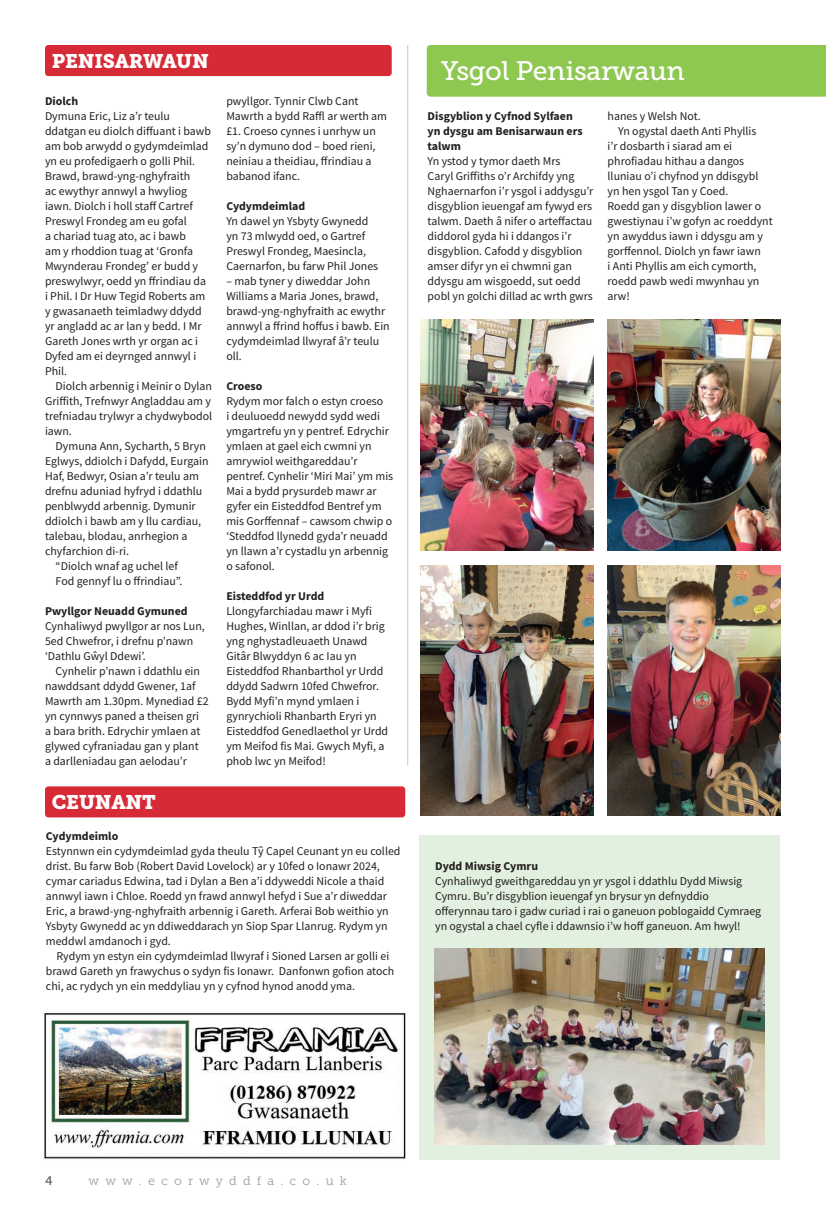
<style>
.page{position:relative;width:826px;height:1205px;background:#fff}
.page>*{position:absolute;margin:0;border:0;box-sizing:border-box;transform-origin:0 0}
.t1{font:26.62px "Museo Slab 500";letter-spacing:-.01em;color:#fff}
.t2{font:19.62px "Museo Slab 900";letter-spacing:-.01em;color:#fff}
.t3{font:12.5px "Museo Slab 300";color:#9d9fa2}
.t4{font:12.5px "Museo Slab 500";color:#57585a}
.t5{font:11.88px/15px "Source Sans Pro";color:#231f20}
.t6{font:700 11.88px/15px "Source Sans Pro";color:#231f20}
</style>
<div class="page">
<div style="left:419px;top:835px;width:361px;height:325px;background:#e1f0df"></div>
<div style="left:427px;top:45px;width:399px;height:52px;background:#8fc851"></div>
<div style="left:45px;top:45px;width:347px;height:31px;background:#d62a36;border-radius:3px"></div>
<img style="left:420px;top:320px;width:173px;height:231px">
<img style="left:607px;top:320px;width:174px;height:231px">
<img style="left:420px;top:565px;width:173px;height:251px">
<img style="left:607px;top:565px;width:173px;height:251px">
<img style="left:435px;top:949px;width:329px;height:195px">
<hr style="left:407px;top:45px;width:1px;height:720px;background:#d1d2d4">
<div style="left:45px;top:786px;width:360px;height:31px;background:#d62a36;border-radius:3px"></div>
<img style="left:43px;top:1012px;width:363px;height:148px">
<h2 class="t2" style="left:52px;top:50px;width:159px">PENISARWAUN</h2>
<p class="t6" style="left:45px;top:93px;width:35px">Diolch</p>
<p class="t5" style="left:45px;top:108px;width:167px">Dymuna Eric, Liz a’r teulu ddatgan eu diolch diffuant i bawb am bob arwydd o gydymdeimlad yn eu profedigaerh o golli Phil.<br>Brawd, brawd-yng-nghyfraith<br>ac ewythyr annwyl a hwyliog iawn. Diolch i holl staff Cartref<br>Preswyl Frondeg am eu gofal<br>a chariad tuag ato, ac i bawb<br>am y rhoddion tuag at ‘Gronfa<br>Mwynderau Frondeg’ er budd y preswylwyr, oedd yn ffrindiau da i Phil. I Dr Huw Tegid Roberts am y gwasanaeth teimladwy ddydd yr angladd ac ar lan y bedd. I Mr<br>Gareth Jones wrth yr organ ac i<br>Dyfed am ei deyrnged annwyl i<br>Phil.</p>
<p class="t5" style="left:45px;top:378px;width:169px;text-align:justify;text-indent:11px">Diolch arbennig i Meinir o Dylan Griffith, Trefnwyr Angladdau am y trefniadau trylwyr a chydwybodol iawn.</p>
<p class="t5" style="left:56px;top:438px;width:152px">Dymuna Ann, Sycharth, 5 Bryn</p>
<p class="t5" style="left:45px;top:453px;width:165px">Eglwys, ddiolch i Dafydd, Eurgain</p>
<p class="t5" style="left:45px;top:468px;width:155px">Haf, Bedwyr, Osian a’r teulu am</p>
<p class="t5" style="left:45px;top:483px;width:159px">drefnu aduniad hyfryd i ddathlu</p>
<p class="t5" style="left:45px;top:498px;width:152px">penblwydd arbennig. Dymunir</p>
<p class="t5" style="left:45px;top:513px;width:158px">ddiolch i bawb am y llu cardiau,</p>
<p class="t5" style="left:45px;top:528px;width:144px">talebau, blodau, anrhegion a</p>
<p class="t5" style="left:45px;top:543px;width:85px">chyfarchion di-ri.</p>
<p class="t5" style="left:56px;top:558px;width:124px">“Diolch wnaf ag uchel lef</p>
<p class="t5" style="left:56px;top:573px;width:128px">Fod gennyf lu o ffrindiau”.</p>
<p class="t6" style="left:45px;top:603px;width:144px">Pwyllgor Neuadd Gymuned</p>
<p class="t5" style="left:45px;top:618px;width:161px">Cynhaliwyd pwyllgor ar nos Lun,<br>5ed Chwefror, i drefnu p’nawn ‘Dathlu Gŵyl Ddewi’.</p>
<p class="t5" style="left:45px;top:663px;width:165px;text-indent:11px">Cynhelir p’nawn i ddathlu ein nawddsant ddydd Gwener, 1af<br>Mawrth am 1.30pm. Mynediad £2 yn cynnwys paned a theisen gri<br>a bara brith. Edrychir ymlaen at glywed cyfraniadau gan y plant<br>a darlleniadau gan aelodau’r</p>
<p class="t5" style="left:226px;top:93px;width:162px">pwyllgor. Tynnir Clwb Cant<br>Mawrth a bydd Raffl ar werth am £1. Croeso cynnes i unrhyw un sy’n dymuno dod – boed rieni, neiniau a theidiau, ffrindiau a babanod ifanc.</p>
<p class="t6" style="left:226px;top:198px;width:80px">Cydymdeimlad</p>
<p class="t5" style="left:226px;top:213px;width:153px">Yn dawel yn Ysbyty Gwynedd yn 73 mlwydd oed, o Gartref<br>Preswyl Frondeg, Maesincla,<br>Caernarfon, bu farw Phil Jones</p>
<p class="t5" style="left:226px;top:273px;width:165px">– mab tyner y diweddar John<br>Williams a Maria Jones, brawd, brawd-yng-nghyfraith ac ewythr annwyl a ffrind hoffus i bawb. Ein cydymdeimlad llwyraf â’r teulu oll.</p>
<p class="t6" style="left:226px;top:378px;width:38px">Croeso</p>
<p class="t5" style="left:226px;top:393px;width:168px">Rydym mor falch o estyn croeso<br>i deuluoedd newydd sydd wedi ymgartrefu yn y pentref. Edrychir ymlaen at gael eich cwmni yn amrywiol weithgareddau’r pentref. Cynhelir ‘Miri Mai’ ym mis<br>Mai a bydd prysurdeb mawr ar gyfer ein Eisteddfod Bentref ym mis Gorffennaf – cawsom chwip o ‘Steddfod llynedd gyda’r neuadd yn llawn a’r cystadlu yn arbennig o safonol.</p>
<p class="t6" style="left:226px;top:588px;width:100px">Eisteddfod yr Urdd</p>
<p class="t5" style="left:226px;top:603px;width:163px">Llongyfarchiadau mawr i Myfi<br>Hughes, Winllan, ar ddod i’r brig yng nghystadleuaeth Unawd<br>Gitâr Blwyddyn 6 ac Iau yn<br>Eisteddfod Rhanbarthol yr Urdd ddydd Sadwrn 10fed Chwefror.<br>Bydd Myfi’n mynd ymlaen i gynrychioli Rhanbarth Eryri yn<br>Eisteddfod Genedlaethol yr Urdd ym Meifod fis Mai. Gwych Myfi, a phob lwc yn Meifod!</p>
<h2 class="t2" style="left:52px;top:791px;width:106px">CEUNANT</h2>
<p class="t6" style="left:46px;top:828px;width:74px">Cydymdeimlo</p>
<p class="t5" style="left:46px;top:843px;width:356px">Estynnwn ein cydymdeimlad gyda theulu Tŷ Capel Ceunant yn eu colled drist. Bu farw Bob (Robert David Lovelock) ar y 10fed o Ionawr 2024, cymar cariadus Edwina, tad i Dylan a Ben a’i ddyweddi Nicole a thaid annwyl iawn i Chloe. Roedd yn frawd annwyl hefyd i Sue a’r diweddar Eric, a brawd-yng-nghyfraith arbennig i Gareth. Arferai Bob weithio yn Ysbyty Gwynedd ac yn ddiweddarach yn Siop Spar Llanrug. Rydym yn meddwl amdanoch i gyd.</p>
<p class="t5" style="left:46px;top:948px;width:350px;text-indent:11px">Rydym yn estyn ein cydymdeimlad llwyraf i Sioned Larsen ar golli ei brawd Gareth yn frawychus o sydyn fis Ionawr. Danfonwn gofion atoch chi, ac rydych yn ein meddyliau yn y cyfnod hynod anodd yma.</p>
<h1 class="t1" style="left:441px;top:56px;width:245px">Ysgol Penisarwaun</h1>
<p class="t6" style="left:427px;top:108px;width:156px">Disgyblion y Cyfnod Sylfaen yn dysgu am Benisarwaun ers talwm</p>
<p class="t5" style="left:427px;top:153px;width:167px">Yn ystod y tymor daeth Mrs<br>Caryl Griffiths o’r Archifdy yng<br>Nghaernarfon i’r ysgol i addysgu’r disgyblion ieuengaf am fywyd ers talwm. Daeth â nifer o arteffactau diddorol gyda hi i ddangos i’r disgyblion. Cafodd y disgyblion amser difyr yn ei chwmni gan ddysgu am wisgoedd, sut oedd pobl yn golchi dillad ac wrth gwrs</p>
<p class="t5" style="left:607px;top:108px;width:95px">hanes y Welsh Not.</p>
<p class="t5" style="left:618px;top:123px;width:140px">Yn ogystal daeth Anti Phyllis</p>
<p class="t5" style="left:607px;top:138px;width:126px">i’r dosbarth i siarad am ei</p>
<p class="t5" style="left:607px;top:153px;width:138px">phrofiadau hithau a dangos</p>
<p class="t5" style="left:607px;top:168px;width:152px">lluniau o’i chyfnod yn ddisgybl</p>
<p class="t5" style="left:607px;top:183px;width:122px">yn hen ysgol Tan y Coed.</p>
<p class="t5" style="left:607px;top:198px;width:155px">Roedd gan y disgyblion lawer o</p>
<p class="t5" style="left:607px;top:213px;width:167px">gwestiynau i’w gofyn ac roeddynt</p>
<p class="t5" style="left:607px;top:228px;width:157px">yn awyddus iawn i ddysgu am y</p>
<p class="t5" style="left:607px;top:243px;width:155px">gorffennol. Diolch yn fawr iawn</p>
<p class="t5" style="left:607px;top:258px;width:150px">i Anti Phyllis am eich cymorth,</p>
<p class="t5" style="left:607px;top:273px;width:153px">roedd pawb wedi mwynhau yn</p>
<p class="t5" style="left:607px;top:288px;width:24px">arw!</p>
<p class="t6" style="left:435px;top:858px;width:104px">Dydd Miwsig Cymru</p>
<p class="t5" style="left:435px;top:873px;width:327px">Cynhaliwyd gweithgareddau yn yr ysgol i ddathlu Dydd Miwsig Cymru. Bu’r disgyblion ieuengaf yn brysur yn defnyddio offerynnau taro i gadw curiad i rai o ganeuon poblogaidd Cymraeg yn ogystal a chael cyfle i ddawnsio i’w hoff ganeuon. Am hwyl!</p>
<p class="t4" style="left:45px;top:1174px;width:9px">4</p>
<p class="t3" style="left:89px;top:1174px;width:260px">w w w . e c o r w y d d f a . c o . u k</p>
</div>
